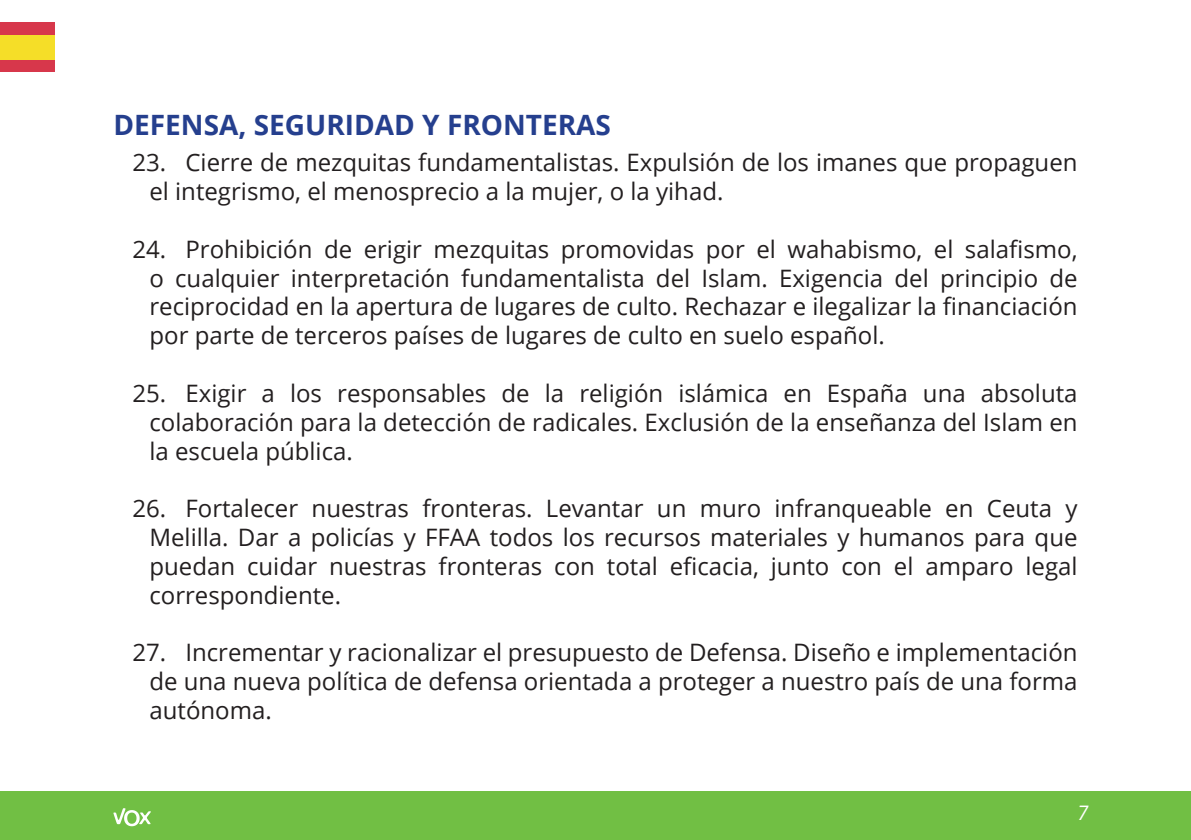
<style>
.page{position:relative;width:1191px;height:840px;background:#fff}
.page>*{position:absolute;margin:0;border:0;box-sizing:border-box;transform-origin:0 0}
.t1{font:700 28px "Open Sans";color:#253f8e}
.t2{font:24px/28.8px "Open Sans";color:#231f20;text-align:justify}
.t3{font:italic 20px "Open Sans";color:#fff}
</style>
<div class="page">
<div style="left:0;top:791px;width:1191px;height:48px;background:#71bf44"></div>
<div style="left:0;top:23px;width:54px;height:49px;background:#d7374b"></div>
<div style="left:0;top:35px;width:54px;height:25px;background:#f5de28"></div>
<svg style="left:113px;top:808px;width:38px;height:17px"></svg>
<p class="t1" style="left:113px;top:105px;width:499px">DEFENSA, SEGURIDAD Y FRONTERAS</p>
<p class="t2" style="left:149px;top:147px;width:929px;text-indent:-17px">23. Cierre de mezquitas fundamentalistas. Expulsión de los imanes que propaguen el integrismo, el menosprecio a la mujer, o la yihad.</p>
<p class="t2" style="left:149px;top:234px;width:929px;text-indent:-17px">24. Prohibición de erigir mezquitas promovidas por el wahabismo, el salafismo, o cualquier interpretación fundamentalista del Islam. Exigencia del principio de reciprocidad en la apertura de lugares de culto. Rechazar e ilegalizar la financiación por parte de terceros países de lugares de culto en suelo español.</p>
<p class="t2" style="left:149px;top:378px;width:929px;text-indent:-17px">25. Exigir a los responsables de la religión islámica en España una absoluta colaboración para la detección de radicales. Exclusión de la enseñanza del Islam en la escuela pública.</p>
<p class="t2" style="left:149px;top:493px;width:929px;text-indent:-17px">26. Fortalecer nuestras fronteras. Levantar un muro infranqueable en Ceuta y Melilla. Dar a policías y FFAA todos los recursos materiales y humanos para que puedan cuidar nuestras fronteras con total eficacia, junto con el amparo legal correspondiente.</p>
<p class="t2" style="left:149px;top:637px;width:929px;text-indent:-17px">27. Incrementar y racionalizar el presupuesto de Defensa. Diseño e implementación de una nueva política de defensa orientada a proteger a nuestro país de una forma autónoma.</p>
<p class="t3" style="left:1077px;top:798px;width:13px">7</p>
</div>
